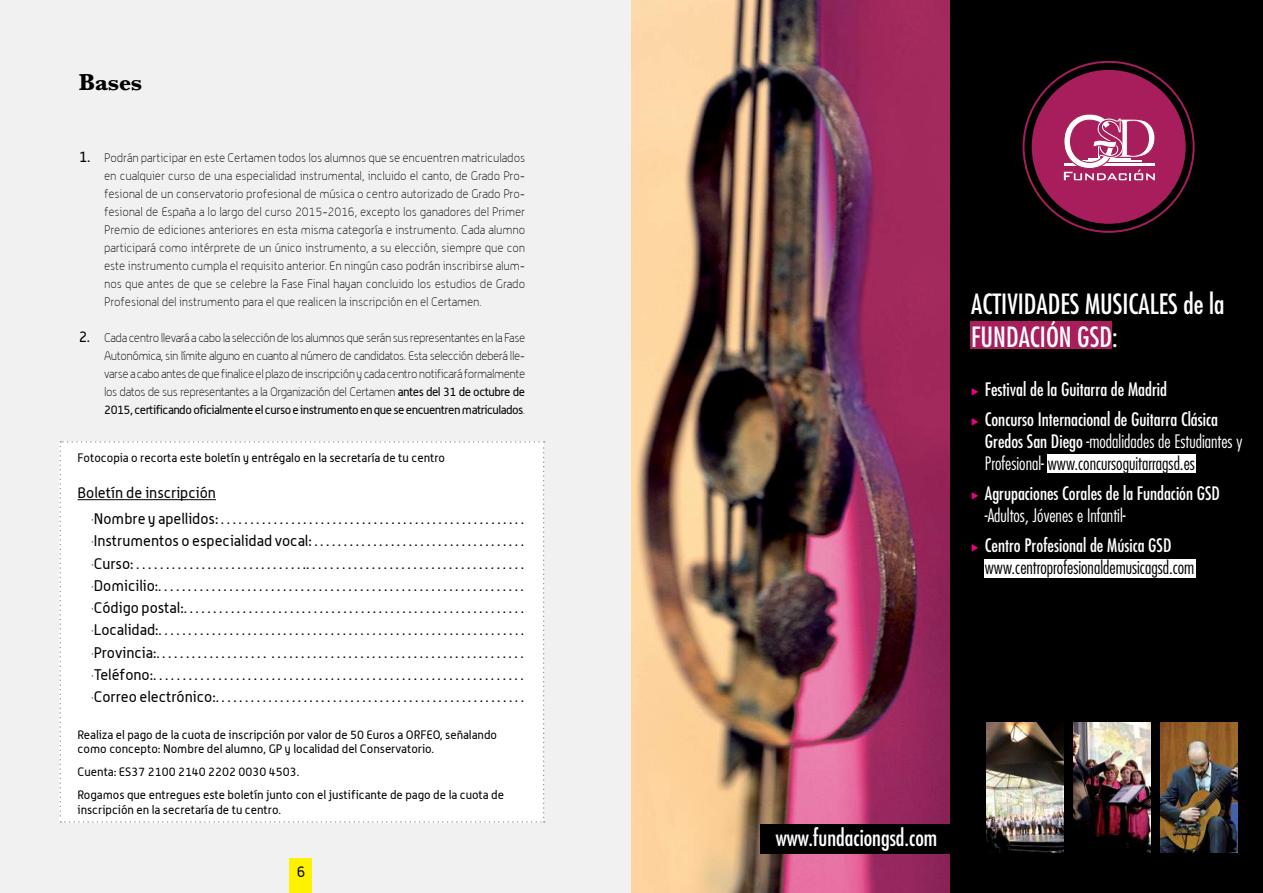
<style>
.page{position:relative;width:1263px;height:893px;background:#fff}
.page>*{position:absolute;margin:0;border:0;box-sizing:border-box;transform-origin:0 0}
.t1{font:condensed 27.15px/32.5px "Futura Std";color:#fff}
.t2{font:700 24px "Baskerville MT Std";letter-spacing:-.02em;color:#000}
.t3{font:condensed 22.65px "Futura Std";color:#fff}
.t4{font:condensed 18.15px/21.8px "Futura Std";color:#fff}
.t5{font:300 condensed 18.15px/21.8px "Futura Std";color:#000}
.t6{font:15px/22.2px "Alwyn";color:#000}
.t7{font:100 12px/18px "Alwyn";letter-spacing:-.025em;color:#000;text-align:justify}
.t8{font:12px/14.4px "Alwyn";color:#000}
.s1{font-weight:400;font-size:15px}
.s2{font-weight:400}
.s3{font-weight:100}
.s4{color:#ec008c}
.s5{font-weight:300}
.s6{font-weight:300;color:#000}
.s7{font-weight:400;color:#fff}
</style>
<div class="page">
<div style="left:0;top:0;width:631px;height:893px;background:#f1f1f2"></div>
<div style="left:289px;top:858px;width:23px;height:35px;background:#fff200"></div>
<img style="left:631px;top:0;width:320px;height:893px">
<div style="left:951px;top:0;width:312px;height:893px;background:#000"></div>
<div style="left:1032px;top:70px;width:154px;height:154px;background:#a81e5c;border-radius:50%"></div>
<svg style="left:1063px;top:114px;width:92px;height:66px"></svg>
<div style="left:761px;top:824px;width:190px;height:30px;background:#000"></div>
<img style="left:986px;top:722px;width:77px;height:130px">
<img style="left:1074px;top:722px;width:76px;height:130px">
<img style="left:1161px;top:722px;width:77px;height:130px">
<div style="left:1047px;top:454px;width:149px;height:19px;background:#fff"></div>
<div style="left:984px;top:559px;width:211px;height:18px;background:#fff"></div>
<div style="left:971px;top:321px;width:141px;height:27px;background:#a81e5c"></div>
<div style="left:60px;top:441px;width:485px;height:382px;background:#fff"></div>
<h2 class="t2" style="left:79px;top:69px;width:65px">Bases</h2>
<p class="t7" style="left:104px;top:149px;width:422px;text-indent:-26px"><span class="s1">1.</span> Podrán participar en este Certamen todos los alumnos que se encuentren matriculados en cualquier curso de una especialidad instrumental, incluido el canto, de Grado Pro&shy;fesional de un conservatorio profesional de música o centro autorizado de Grado Pro&shy;fesional de España a lo largo del curso 2015-2016, excepto los ganadores del Primer Premio de ediciones anteriores en esta misma categoría e instrumento. Cada alumno participará como intérprete de un único instrumento, a su elección, siempre que con este instrumento cumpla el requisito anterior. En ningún caso podrán inscribirse alum&shy;nos que antes de que se celebre la Fase Final hayan concluido los estudios de Grado Profesional del instrumento para el que realicen la inscripción en el Certamen.</p>
<p class="t7" style="left:104px;top:329px;width:423px;text-indent:-26px"><span class="s1">2.</span> Cada centro llevará a cabo la selección de los alumnos que serán sus representantes en la Fase Autonómica, sin límite alguno en cuanto al número de candidatos. Esta selección deberá lle&shy;varse a cabo antes de que finalice el plazo de inscripción y cada centro notificará formalmente los datos de sus representantes a la Organización del Certamen <span class="s2">antes del 31 de octubre de 2015, certificando oficialmente el curso e instrumento en que se encuentren matriculados</span>.</p>
<p class="t8" style="left:78px;top:450px;width:369px">Fotocopia o recorta este boletín y entrégalo en la secretaría de tu centro</p>
<p class="t6" style="left:91px;top:479px;width:435px;line-height:26.5px;text-indent:-14px">Boletín de inscripción<br><span class="s3">·</span>Nombre y apellidos: . . . . . . . . . . . . . . . . . . . . . . . . . . . . . . . . . . . . . . . . . . . . . . . . . . . .</p>
<p class="t6" style="left:91px;top:530px;width:435px;text-align:justify"><span class="s3">·</span>Instrumentos o especialidad vocal: . . . . . . . . . . . . . . . . . . . . . . . . . . . . . . . . . . . . <span class="s3">·</span>Curso: . . . . . . . . . . . . . . . . . . . . . . . . . . . . .. . . . . . . . . . . . . . . . . . . . . . . . . . . . . . . . . . . . . <span class="s3">·</span>Domicilio:. . . . . . . . . . . . . . . . . . . . . . . . . . . . . . . . . . . . . . . . . . . . . . . . . . . . . . . . . . . . . . <span class="s3">·</span>Código postal:. . . . . . . . . . . . . . . . . . . . . . . . . . . . . . . . . . . . . . . . . . . . . . . . . . . . . . . . . . <span class="s3">·</span>Localidad:. . . . . . . . . . . . . . . . . . . . . . . . . . . . . . . . . . . . . . . . . . . . . . . . . . . . . . . . . . . . . . <span class="s3">·</span>Provincia:. . . . . . . . . . . . . . . . . . . . . . . . . . . . . . . . . . . . . . . . . . . . . . . . . . . . . . . . . . . . . . <span class="s3">·</span>Teléfono:. . . . . . . . . . . . . . . . . . . . . . . . . . . . . . . . . . . . . . . . . . . . . . . . . . . . . . . . . . . . . . . <span class="s3">·</span>Correo electrónico:. . . . . . . . . . . . . . . . . . . . . . . . . . . . . . . . . . . . . . . . . . . . . . . . . . . . .</p>
<p class="t8" style="left:78px;top:727px;width:421px">Realiza el pago de la cuota de inscripción por valor de 50 Euros a ORFEO, señalando como concepto: Nombre del alumno, GP y localidad del Conservatorio.</p>
<p class="t8" style="left:78px;top:760px;width:428px;line-height:23px">Cuenta: ES37 2100 2140 2202 0030 4503.<br>Rogamos que entregues este boletín junto con el justificante de pago de la cuota de</p>
<p class="t8" style="left:78px;top:802px;width:205px">inscripción en la secretaría de tu centro.</p>
<p class="t6" style="left:297px;top:860px;width:10px">6</p>
<h1 class="t1" style="left:971px;top:287px;width:254px">ACTIVIDADES MUSICALES de la<br>FUNDACIÓN GSD:</h1>
<h3 class="t4" style="left:971px;top:378px;width:197px"><span class="s4">◆</span> Festival de la Guitarra de Madrid</h3>
<h3 class="t4" style="left:985px;top:409px;width:259px;text-indent:-14px"><span class="s4">◆</span> Concurso Internacional de Guitarra Clásica<br>Gredos San Diego <span class="s5">-modalidades de Estudiantes y<br>Profesional-</span> <span class="s6">www.concursoguitarragsd.es</span></h3>
<h3 class="t4" style="left:985px;top:482px;width:237px;text-indent:-14px"><span class="s4">◆</span> Agrupaciones Corales de la Fundación GSD <span class="s5">-Adultos, Jóvenes e Infantil-</span></h3>
<h3 class="t5" style="left:985px;top:534px;width:211px;text-indent:-14px"><span class="s4">◆</span> <span class="s7">Centro Profesional de Música GSD </span>www.centroprofesionaldemusicagsd.com</h3>
<h3 class="t3" style="left:776px;top:824px;width:163px">www.fundaciongsd.com</h3>
</div>
